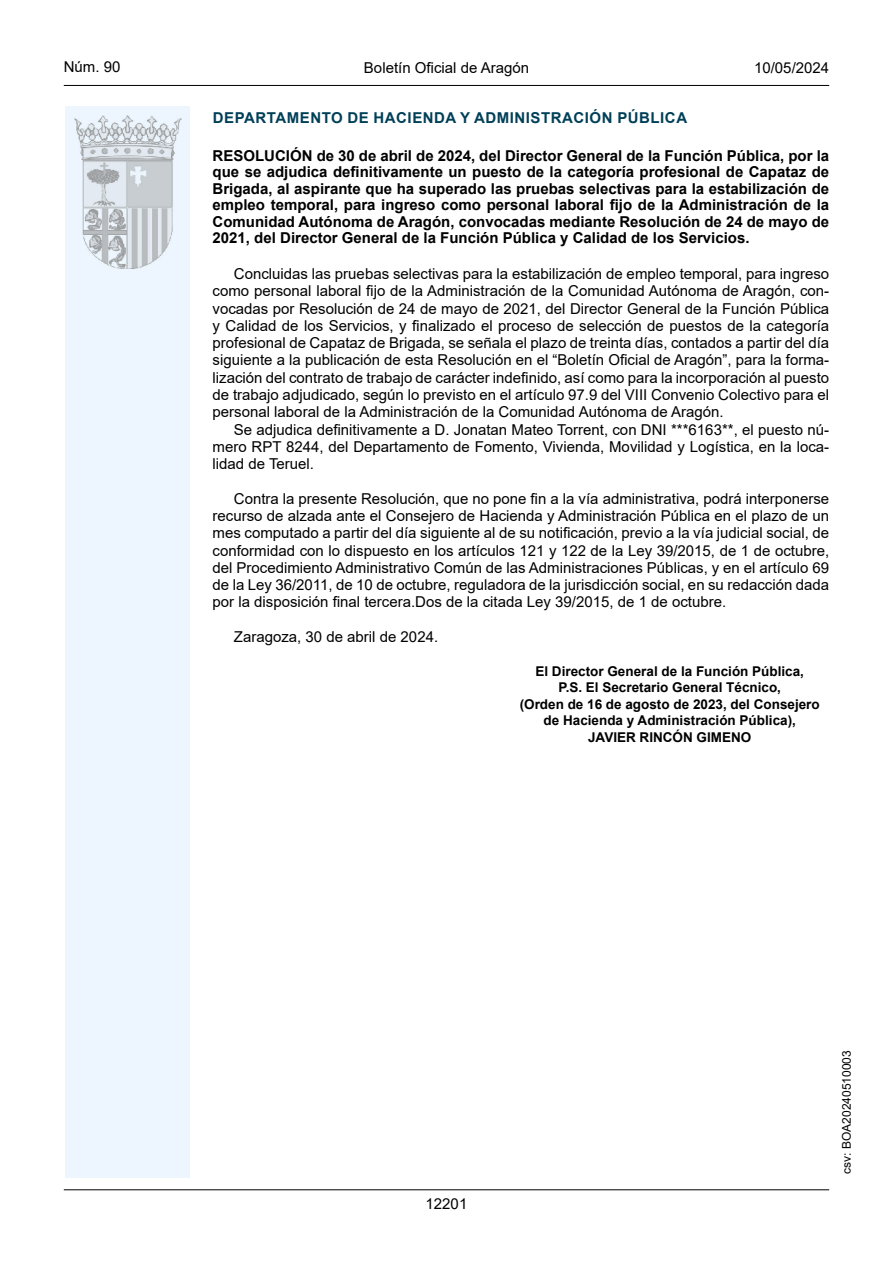
<style>
.page{position:relative;width:893px;height:1263px;background:#fff}
.page>*{position:absolute;margin:0;border:0;box-sizing:border-box;transform-origin:0 0}
.inicio_de_parrafo{font:15px/17.2px "Arial";color:#000;text-align:justify}
.Titulo_text{font:700 15px/16.5px "Arial";color:#000;text-align:justify}
.emisor_text{font:700 15px "Arial";letter-spacing:.035em;color:#003f58}
.estilo_head-c{font:15px "Arial";color:#000}
.estilo_head-d{font:15px "Arial";color:#000}
.estilo_head-i{font:15px "Arial";color:#000}
.numero_pagina{font:15px "Arial";color:#000}
.firma_der{font:700 13.5px/16.5px "Arial";color:#000;text-align:center}
.estilo_head-i-2{font:12px "Arial";color:#000}
</style>
<div class="page">
<div style="left:65px;top:106px;width:125px;height:1072px;background:#edf6fe"></div>
<img style="left:75px;top:115px;width:106px;height:153px">
<hr style="left:64px;top:85px;width:765px;height:1px;background:#000">
<hr style="left:64px;top:1189px;width:765px;height:1px;background:#000">
<p class="estilo_head-i" style="left:64px;top:57px;width:58px">Núm. 90</p>
<p class="estilo_head-c" style="left:364px;top:57px;width:167px">Boletín Oficial de Aragón</p>
<p class="estilo_head-d" style="left:754px;top:57px;width:77px">10/05/2024</p>
<h5 class="emisor_text" style="left:213px;top:107px;width:476px">DEPARTAMENTO DE HACIENDA Y ADMINISTRACIÓN PÚBLICA</h5>
<p class="Titulo_text" style="left:213px;top:147px;width:618px">RESOLUCIÓN de 30 de abril de 2024, del Director General de la Función Pública, por la que se adjudica definitivamente un puesto de la categoría profesional de Capataz de Brigada, al aspirante que ha superado las pruebas selectivas para la estabilización de empleo temporal, para ingreso como personal laboral fijo de la Administración de la Comunidad Autónoma de Aragón, convocadas mediante Resolución de 24 de mayo de 2021, del Director General de la Función Pública y Calidad de los Servicios.</p>
<p class="inicio_de_parrafo" style="left:213px;top:265px;width:618px;text-indent:21px">Concluidas las pruebas selectivas para la estabilización de empleo temporal, para ingreso como personal laboral fijo de la Administración de la Comunidad Autónoma de Aragón, con&shy;vocadas por Resolución de 24 de mayo de 2021, del Director General de la Función Pública y Calidad de los Servicios, y finalizado el proceso de selección de puestos de la categoría profesional de Capataz de Brigada, se señala el plazo de treinta días, contados a partir del día siguiente a la publicación de esta Resolución en el “Boletín Oficial de Aragón”, para la forma&shy;lización del contrato de trabajo de carácter indefinido, así como para la incorporación al puesto de trabajo adjudicado, según lo previsto en el artículo 97.9 del VIII Convenio Colectivo para el personal laboral de la Administración de la Comunidad Autónoma de Aragón.</p>
<p class="inicio_de_parrafo" style="left:213px;top:421px;width:618px;text-indent:21px">Se adjudica definitivamente a D. Jonatan Mateo Torrent, con DNI ***6163**, el puesto nú&shy;mero RPT 8244, del Departamento de Fomento, Vivienda, Movilidad y Logística, en la loca&shy;lidad de Teruel.</p>
<p class="inicio_de_parrafo" style="left:213px;top:490px;width:618px;text-indent:21px">Contra la presente Resolución, que no pone fin a la vía administrativa, podrá interponerse recurso de alzada ante el Consejero de Hacienda y Administración Pública en el plazo de un mes computado a partir del día siguiente al de su notificación, previo a la vía judicial social, de conformidad con lo dispuesto en los artículos 121 y 122 de la Ley 39/2015, de 1 de octubre, del Procedimiento Administrativo Común de las Administraciones Públicas, y en el artículo 69 de la Ley 36/2011, de 10 de octubre, reguladora de la jurisdicción social, en su redacción dada por la disposición final tercera.Dos de la citada Ley 39/2015, de 1 de octubre.</p>
<p class="inicio_de_parrafo" style="left:234px;top:628px;width:206px">Zaragoza, 30 de abril de 2024.</p>
<p class="firma_der" style="left:535px;top:663px;width:270px">El Director General de la Función Pública,</p>
<p class="firma_der" style="left:558px;top:679px;width:224px">P.S. El Secretario General Técnico,</p>
<p class="firma_der" style="left:520px;top:696px;width:302px">(Orden de 16 de agosto de 2023, del Consejero de Hacienda y Administración Pública),</p>
<p class="firma_der" style="left:588px;top:729px;width:165px">JAVIER RINCÓN GIMENO</p>
<p class="numero_pagina" style="left:426px;top:1193px;width:43px">12201</p>
<p class="estilo_head-i-2" style="left:838px;top:1174px;width:125px;rotate:-90deg">csv: BOA20240510003</p>
</div>
